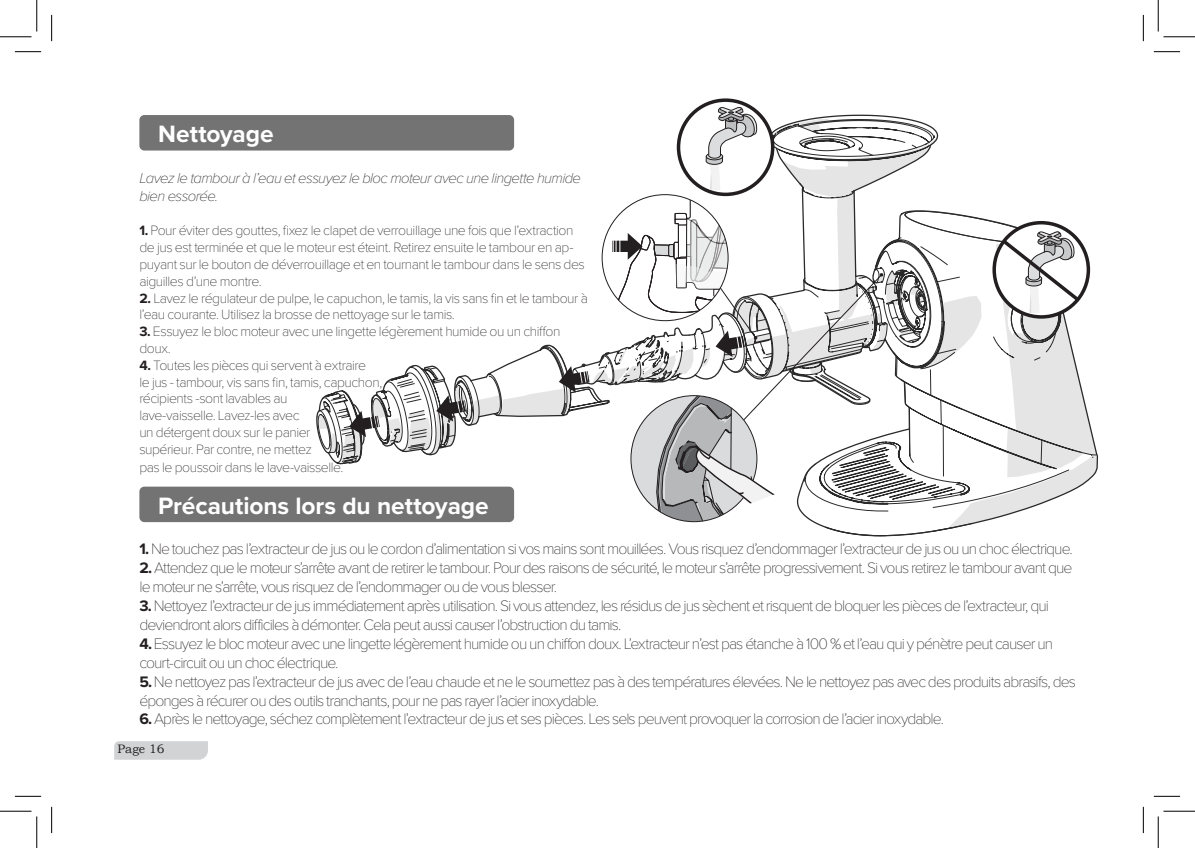
<style>
.page{position:relative;width:1195px;height:848px;background:#fff}
.page>*{position:absolute;margin:0;border:0;box-sizing:border-box;transform-origin:0 0}
.t1{font:700 24.5px "Proxima Nova";letter-spacing:-.005em;color:#fff}
.t2{font:100 15.75px/18.9px "Proxima Nova T";letter-spacing:-.06em;color:#231f20}
.t3{font:italic 100 14.88px "Proxima Nova";letter-spacing:-.04em;color:#231f20}
.t4{font:100 14px/17px "Proxima Nova T";letter-spacing:-.035em;color:#231f20}
.t5{font:12.25px "Bookman Old Style";color:#231f20}
.t6{font:11.2px "Yoon Gothic L";letter-spacing:-.05em;color:#231f20;scale:.9 1}
.s1{font-family:"Proxima Nova";font-weight:700}
</style>
<div class="page">
<div style="left:114px;top:741px;width:94px;height:18px;background:#d1d3d4"></div>
<div style="left:139px;top:115px;width:375px;height:35px;background:#737374;border-radius:5px"></div>
<div style="left:139px;top:486px;width:375px;height:36px;background:#737374;border-radius:5px"></div>
<svg style="left:315px;top:106px;width:783px;height:431px"></svg>
<svg style="left:15px;top:51px;width:26px;height:1px"></svg>
<svg style="left:1153px;top:51px;width:27px;height:1px"></svg>
<svg style="left:15px;top:795px;width:26px;height:1px"></svg>
<svg style="left:1154px;top:795px;width:26px;height:1px"></svg>
<svg style="left:51px;top:15px;width:1px;height:26px"></svg>
<svg style="left:51px;top:806px;width:1px;height:26px"></svg>
<svg style="left:1143px;top:15px;width:1px;height:26px"></svg>
<svg style="left:1143px;top:806px;width:1px;height:26px"></svg>
<hr style="left:0;top:36px;width:32px;height:1px;background:#000">
<hr style="left:1163px;top:36px;width:32px;height:1px;background:#000">
<hr style="left:0;top:810px;width:32px;height:1px;background:#000">
<hr style="left:1163px;top:810px;width:32px;height:1px;background:#000">
<hr style="left:36px;top:0;width:1px;height:32px;background:#000">
<hr style="left:36px;top:816px;width:1px;height:31px;background:#000">
<hr style="left:1158px;top:0;width:1px;height:32px;background:#000">
<hr style="left:1158px;top:816px;width:1px;height:31px;background:#000">
<p class="t1" style="left:158px;top:116px;width:117px">Nettoyage</p>
<p class="t3" style="left:139px;top:167px;width:443px">Lavez le tambour à l’eau et essuyez le bloc moteur avec une lingette humide</p>
<p class="t3" style="left:139px;top:184px;width:80px">bien essorée.</p>
<p class="t4" style="left:139px;top:221px;width:447px"><span class="s1">1.</span> Pour éviter des gouttes, fixez le clapet de verrouillage une fois que l’extraction de jus est terminée et que le moteur est éteint. Retirez ensuite le tambour en ap&shy;puyant sur le bouton de déverrouillage et en tournant le tambour dans le sens des aiguilles d’une montre.</p>
<p class="t4" style="left:139px;top:288px;width:450px"><span class="s1">2.</span> Lavez le régulateur de pulpe, le capuchon, le tamis, la vis sans fin et le tambour à l’eau courante. Utilisez la brosse de nettoyage sur le tamis.</p>
<p class="t4" style="left:139px;top:322px;width:422px"><span class="s1">3.</span> Essuyez le bloc moteur avec une lingette légèrement humide ou un chiffon doux.</p>
<p class="t4" style="left:139px;top:356px;width:244px"><span class="s1">4.</span> Toutes les pièces qui servent à extraire<br>le jus - tambour, vis sans fin, tamis, capuchon, récipients -sont lavables au<br>lave-vaisselle. Lavez-les avec<br>un détergent doux sur le panier<br>supérieur. Par contre, ne mettez<br>pas le poussoir dans le lave-vaisselle.</p>
<p class="t1" style="left:158px;top:487px;width:332px">Précautions lors du nettoyage</p>
<p class="t6" style="left:653px;top:532px;width:31px">역회전</p>
<p class="t2" style="left:139px;top:538px;width:935px"><span class="s1">1.</span> Ne touchez pas l’extracteur de jus ou le cordon d’alimentation si vos mains sont mouillées. Vous risquez d’endommager l’extracteur de jus ou un choc électrique.</p>
<p class="t2" style="left:139px;top:557px;width:934px"><span class="s1">2.</span> Attendez que le moteur s’arrête avant de retirer le tambour. Pour des raisons de sécurité, le moteur s’arrête progressivement. Si vous retirez le tambour avant que le moteur ne s’arrête, vous risquez de l’endommager ou de vous blesser.</p>
<p class="t2" style="left:139px;top:595px;width:911px"><span class="s1">3.</span> Nettoyez l’extracteur de jus immédiatement après utilisation. Si vous attendez, les résidus de jus sèchent et risquent de bloquer les pièces de l’extracteur, qui deviendront alors difficiles à démonter. Cela peut aussi causer l’obstruction du tamis.</p>
<p class="t2" style="left:139px;top:633px;width:915px"><span class="s1">4.</span> Essuyez le bloc moteur avec une lingette légèrement humide ou un chiffon doux. L’extracteur n’est pas étanche à 100 % et l’eau qui y pénètre peut causer un court-circuit ou un choc électrique.</p>
<p class="t2" style="left:139px;top:670px;width:938px"><span class="s1">5.</span> Ne nettoyez pas l’extracteur de jus avec de l’eau chaude et ne le soumettez pas à des températures élevées. Ne le nettoyez pas avec des produits abrasifs, des éponges à récurer ou des outils tranchants, pour ne pas rayer l’acier inoxydable.</p>
<p class="t2" style="left:139px;top:708px;width:806px"><span class="s1">6.</span> Après le nettoyage, séchez complètement l’extracteur de jus et ses pièces. Les sels peuvent provoquer la corrosion de l’acier inoxydable.</p>
<p class="t6" style="left:583px;top:560px;width:31px">역회전</p>
<p class="t5" style="left:118px;top:741px;width:48px">Page 16</p>
</div>
